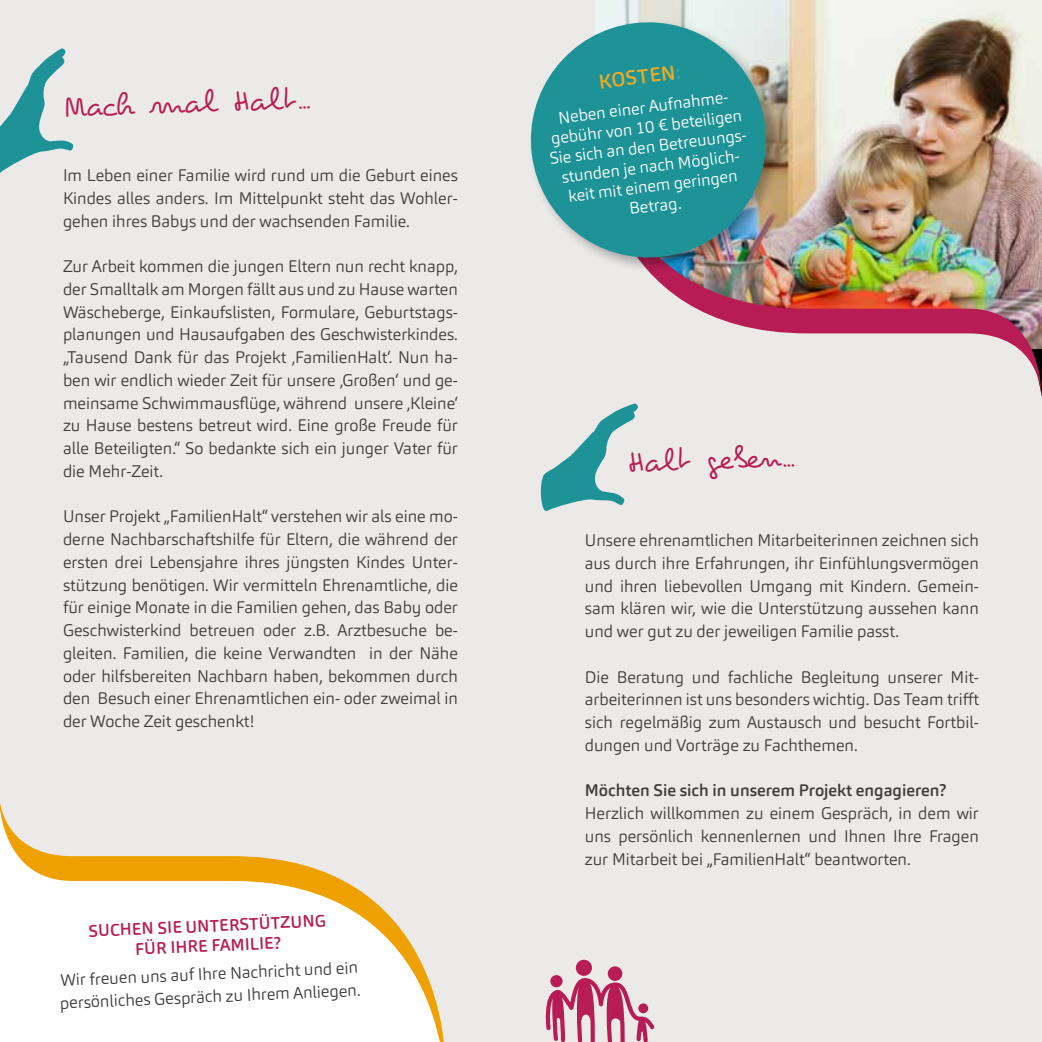
<style>
.page{position:relative;width:1042px;height:1042px;background:#ece9e9}
.page>*{position:absolute;margin:0;border:0;box-sizing:border-box;transform-origin:0 0}
.t1{font:33.25px "Pecita";color:#b71c54}
.t2{font:500 19.78px "Carnas";color:#f0aa21}
.t3{font:300 16.62px/22.8px "Carnas";color:#3c3c3b;text-align:justify}
.t4{font:500 16.62px "Carnas";color:#3c3c3b}
.t5{font:500 16.62px/19.9px "Carnas";color:#b71c54;text-align:center}
.t6{font:300 16.45px/19.8px "Carnas";color:#fff;text-align:center}
.s1{color:#459ca1}
</style>
<div class="page">
<img style="left:596px;top:0;width:423px;height:108px">
<img style="left:651px;top:108px;width:391px;height:289px">
<svg style="left:540px;top:403px;width:98px;height:108px"></svg>
<div style="left:527px;top:19px;width:256px;height:255px;background:#000;opacity:.3"></div>
<svg style="left:527px;top:15px;width:246px;height:249px;fill:#1e9397"></svg>
<svg style="left:0;top:48px;width:74px;height:125px"></svg>
<div style="left:575px;top:959px;width:17px;height:17px;background:#b71c54;border-radius:50%"></div>
<div style="left:607px;top:966px;width:15px;height:15px;background:#b71c54;border-radius:50%"></div>
<svg style="left:545px;top:975px;width:110px;height:67px"></svg>
<svg style="left:0;top:803px;width:444px;height:239px;fill:#fff"></svg>
<h1 class="t1" style="left:64px;top:85px;width:248px;rotate:-2deg">Mach mal Halt…</h1>
<p class="t3" style="left:63px;top:164px;width:396px">Im Leben einer Familie wird rund um die Geburt eines Kindes alles anders. Im Mittelpunkt steht das Wohler&shy;gehen ihres Babys und der wachsenden Familie.</p>
<p class="t3" style="left:63px;top:255px;width:396px">Zur Arbeit kommen die jungen Eltern nun recht knapp, der Smalltalk am Morgen fällt aus und zu Hause warten Wäscheberge, Einkaufslisten, Formulare, Geburtstags&shy;planungen und Hausaufgaben des Geschwisterkindes. „Tausend Dank für das Projekt ‚FamilienHalt‘. Nun ha&shy;ben wir endlich wieder Zeit für unsere ‚Großen‘ und ge&shy;meinsame Schwimmausflüge, während unsere ‚Kleine‘ zu Hause bestens betreut wird. Eine große Freude für alle Beteiligten.“ So bedankte sich ein junger Vater für die Mehr-Zeit.</p>
<p class="t3" style="left:63px;top:505px;width:396px">Unser Projekt „FamilienHalt“ verstehen wir als eine mo&shy;derne Nachbarschaftshilfe für Eltern, die während der ersten drei Lebensjahre ihres jüngsten Kindes Unter&shy;stützung benötigen. Wir vermitteln Ehrenamtliche, die für einige Monate in die Familien gehen, das Baby oder Geschwisterkind betreuen oder z.B. Arztbesuche be&shy;gleiten. Familien, die keine Verwandten in der Nähe oder hilfsbereiten Nachbarn haben, bekommen durch den Besuch einer Ehrenamtlichen ein- oder zweimal in der Woche Zeit geschenkt!</p>
<p class="t5" style="left:88px;top:922px;width:239px;rotate:-3deg">SUCHEN SIE UNTERSTÜTZUNG<br>FÜR IHRE FAMILIE?</p>
<p class="t3" style="left:58px;top:970px;width:302px;rotate:-3deg">Wir freuen uns auf Ihre Nachricht und ein persönliches Gespräch zu Ihrem Anliegen.</p>
<p class="t2" style="left:597px;top:69px;width:83px;rotate:-7deg">KOSTEN<span class="s1">:</span></p>
<p class="t6" style="left:544px;top:110px;width:203px;rotate:-7deg">Neben einer Aufnahme&shy;gebühr von 10 € beteiligen<br>Sie sich an den Betreuungs&shy;stunden je nach Möglich&shy;keit mit einem geringen<br>Betrag.</p>
<h1 class="t1" style="left:627px;top:440px;width:169px;rotate:-2deg">Halt geben…</h1>
<p class="t3" style="left:585px;top:529px;width:396px">Unsere ehrenamtlichen Mitarbeiterinnen zeichnen sich aus durch ihre Erfahrungen, ihr Einfühlungsvermögen und ihren liebevollen Umgang mit Kindern. Gemein&shy;sam klären wir, wie die Unterstützung aussehen kann und wer gut zu der jeweiligen Familie passt.</p>
<p class="t3" style="left:585px;top:665px;width:396px">Die Beratung und fachliche Begleitung unserer Mit&shy;arbeiterinnen ist uns besonders wichtig. Das Team trifft sich regelmäßig zum Austausch und besucht Fortbil&shy;dungen und Vorträge zu Fachthemen.</p>
<p class="t4" style="left:585px;top:780px;width:363px">Möchten Sie sich in unserem Projekt engagieren?</p>
<p class="t3" style="left:585px;top:802px;width:396px">Herzlich willkommen zu einem Gespräch, in dem wir uns persönlich kennenlernen und Ihnen Ihre Fragen zur Mitarbeit bei „FamilienHalt“ beantworten.</p>
</div>
